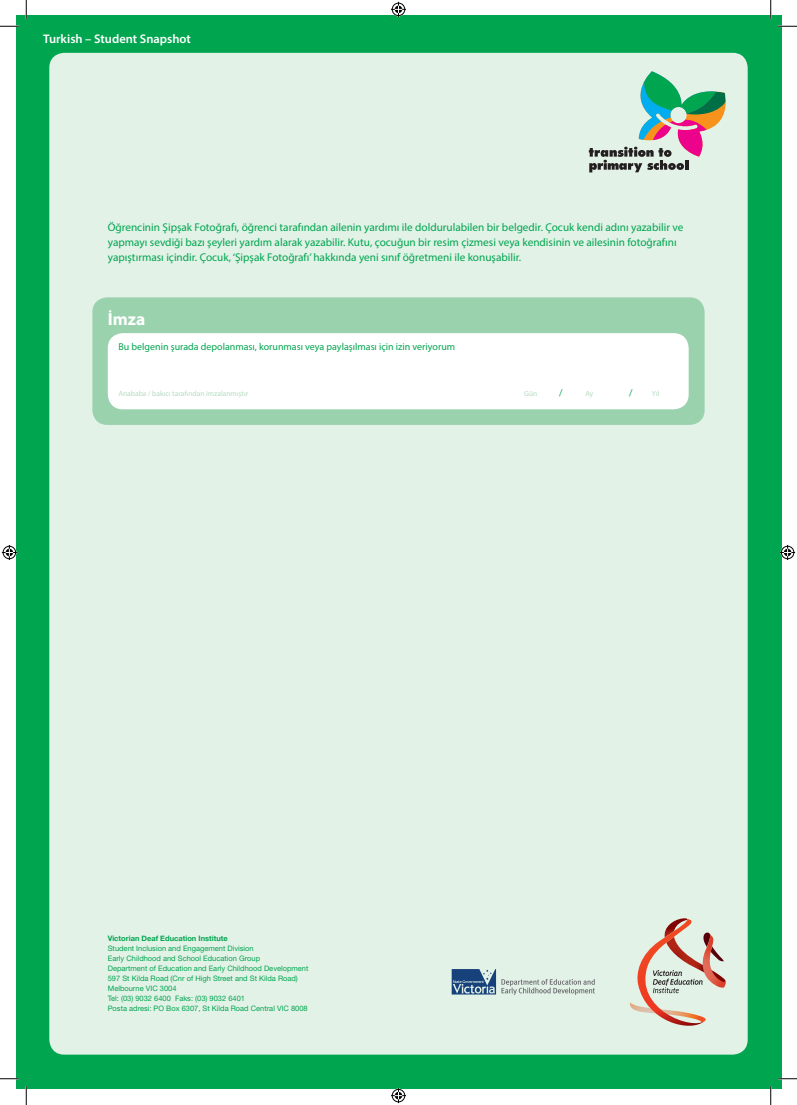
<style>
.page{position:relative;width:797px;height:1105px;background:#fff}
.page>*{position:absolute;margin:0;border:0;box-sizing:border-box;transform-origin:0 0}
.t1{font:700 17.5px "Myriad Pro";color:#fff}
.t2{font:600 12.5px "Myriad Pro";color:#fff}
.t3{font:11.25px/15px "Myriad Pro";color:#00a54f}
.t4{font:10px "Myriad Pro";color:#00a54f}
.t5{font:7.5px/10px "Helvetica Neue";color:#00a54f}
.t6{font:7.5px "Myriad Pro";color:#b3dcc0}
.t7{font:700 7.5px "Helvetica Neue";color:#00a54f}
</style>
<div class="page">
<div style="left:16px;top:16px;width:765px;height:1073px;background:#00a54f"></div>
<div style="left:49px;top:53px;width:698px;height:1001px;background:#e3f2e7;border-radius:15px"></div>
<div style="left:92px;top:297px;width:612px;height:128px;background:#9ad2ae;border-radius:15px"></div>
<div style="left:108px;top:333px;width:580px;height:76px;background:#fff;border-radius:15px"></div>
<svg style="left:451px;top:969px;width:144px;height:26px"></svg>
<svg style="left:630px;top:918px;width:95px;height:108px"></svg>
<svg style="left:589px;top:71px;width:136px;height:101px"></svg>
<svg style="left:0;top:25px;width:19px;height:2px"></svg>
<svg style="left:778px;top:25px;width:19px;height:2px"></svg>
<svg style="left:0;top:1078px;width:19px;height:1px"></svg>
<svg style="left:778px;top:1078px;width:19px;height:1px"></svg>
<svg style="left:25px;top:0;width:2px;height:19px"></svg>
<svg style="left:25px;top:1086px;width:2px;height:19px"></svg>
<svg style="left:770px;top:0;width:1px;height:19px"></svg>
<svg style="left:770px;top:1086px;width:1px;height:19px"></svg>
<svg style="left:391px;top:2px;width:15px;height:15px"></svg>
<svg style="left:391px;top:1088px;width:15px;height:15px"></svg>
<svg style="left:2px;top:545px;width:15px;height:15px"></svg>
<svg style="left:780px;top:545px;width:15px;height:15px"></svg>
<p class="t2" style="left:43px;top:31px;width:149px">Turkish – Student Snapshot</p>
<p class="t3" style="left:108px;top:220px;width:577px">Öğrencinin Şipşak Fotoğrafı, öğrenci tarafından ailenin yardımı ile doldurulabilen bir belgedir. Çocuk kendi adını yazabilir ve yapmayı sevdiği bazı şeyleri yardım alarak yazabilir. Kutu, çocuğun bir resim çizmesi veya kendisinin ve ailesinin fotoğrafını yapıştırması içindir. Çocuk, ‘Şipşak Fotoğrafı’ hakkında yeni sınıf öğretmeni ile konuşabilir.</p>
<h1 class="t1" style="left:108px;top:307px;width:39px">İmza</h1>
<p class="t4" style="left:118px;top:340px;width:338px">Bu belgenin şurada depolanması, korunması veya paylaşılması için izin veriyorum</p>
<p class="t6" style="left:118px;top:389px;width:131px">Anababa / bakıcı tarafından imzalanmıştır</p>
<p class="t6" style="left:524px;top:389px;width:15px">Gün</p>
<p class="t4" style="left:559px;top:386px;width:5px">/</p>
<p class="t6" style="left:585px;top:389px;width:9px">Ay</p>
<p class="t4" style="left:629px;top:386px;width:5px">/</p>
<p class="t6" style="left:651px;top:389px;width:9px">Yıl</p>
<p class="t7" style="left:108px;top:931px;width:121px">Victorian Deaf Education Institute</p>
<p class="t5" style="left:108px;top:943px;width:202px">Student Inclusion and Engagement Division<br>Early Childhood and School Education Group<br>Department of Education and Early Childhood Development 597 St Kilda Road (Cnr of High Street and St Kilda Road)<br>Melbourne VIC 3004<br>Tel: (03) 9032 6400 Faks: (03) 9032 6401<br>Posta adresi: PO Box 6307, St Kilda Road Central VIC 8008</p>
</div>
